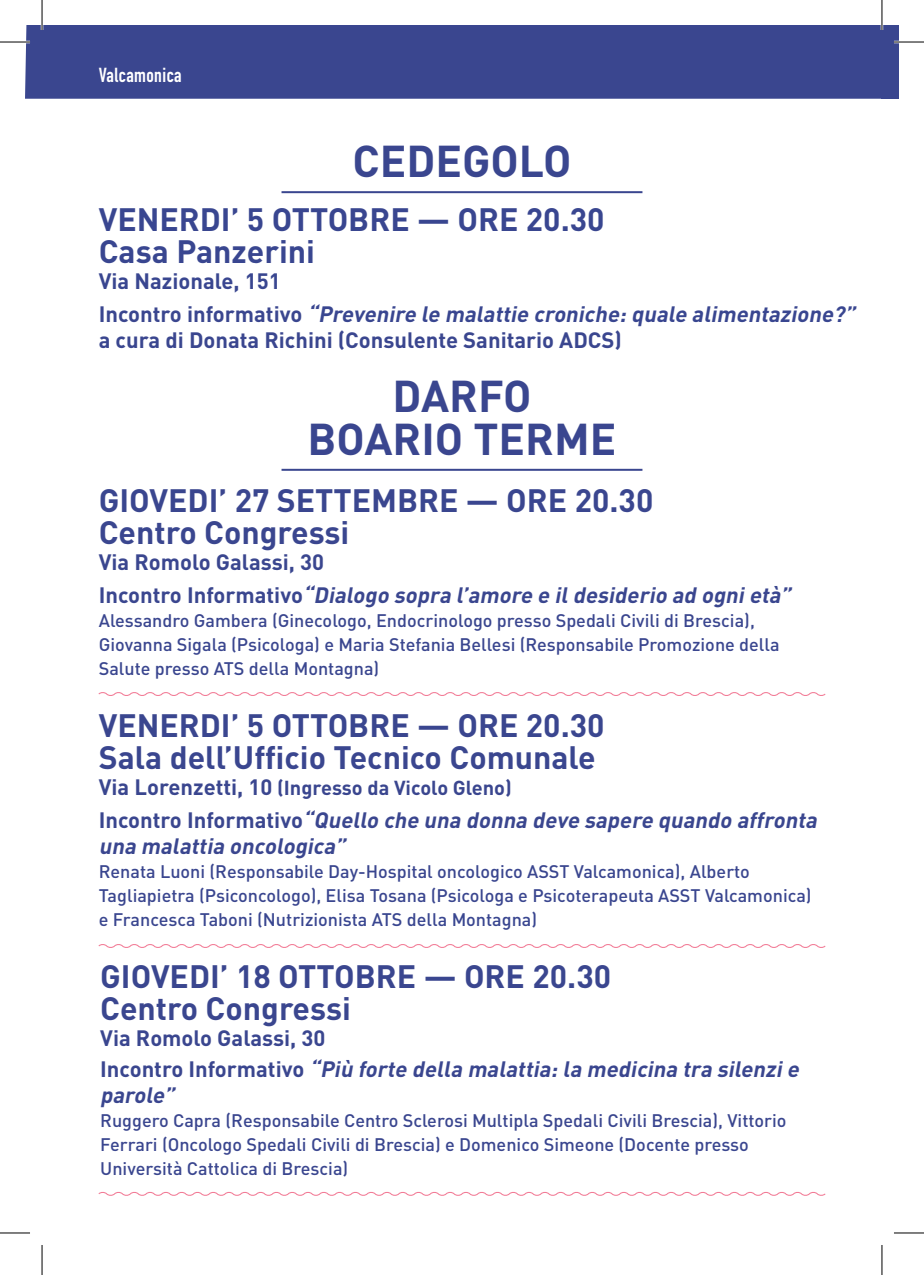
<style>
.page{position:relative;width:924px;height:1275px;background:#fff}
.page>*{position:absolute;margin:0;border:0;box-sizing:border-box;transform-origin:0 0}
.t1{font:700 44px "DIN";color:#3a468f}
.t2{font:700 32px/32px "DIN";color:#3a468f}
.t3{font:700 32px/32px "DIN";color:#394690}
.t4{font:italic 700 22px/32.8px "DIN";color:#3a468f}
.t5{font:italic 700 22px/32.8px "DIN";color:#394690}
.t6{font:700 22px "DIN";color:#3a468f}
.t7{font:700 20px "DIN";color:#3a468f}
.t8{font:700 20px "DIN Condensed";letter-spacing:.02em;color:#fff}
.t9{font:500 18px/24px "DIN";color:#3a468f}
.s1{font-style:normal}
.s2{font-style:normal;color:#3a468f}
.s3{font-size:22px}
.s4{color:#394690}
</style>
<div class="page">
<div style="left:25px;top:25px;width:856px;height:74px;background:#3a468f"></div>
<div style="left:881px;top:25px;width:17px;height:74px;background:#3a468f"></div>
<hr style="left:281px;top:191px;width:361px;height:2px;background:#3a468f">
<hr style="left:281px;top:469px;width:361px;height:2px;background:#3a468f">
<svg style="left:98px;top:944px;width:728px;height:4px"></svg>
<svg style="left:98px;top:692px;width:728px;height:4px"></svg>
<svg style="left:98px;top:1192px;width:728px;height:4px"></svg>
<hr style="left:0;top:41px;width:30px;height:2px;background:#fff">
<hr style="left:893px;top:41px;width:30px;height:2px;background:#fff">
<hr style="left:41px;top:0;width:2px;height:30px;background:#fff">
<hr style="left:880px;top:0;width:2px;height:30px;background:#fff">
<hr style="left:0;top:42px;width:30px;height:1px;background:#000">
<hr style="left:893px;top:42px;width:30px;height:1px;background:#000">
<hr style="left:0;top:1232px;width:30px;height:1px;background:#000">
<hr style="left:893px;top:1232px;width:30px;height:1px;background:#000">
<hr style="left:42px;top:0;width:1px;height:30px;background:#000">
<hr style="left:42px;top:1245px;width:1px;height:30px;background:#000">
<hr style="left:881px;top:0;width:1px;height:30px;background:#000">
<hr style="left:881px;top:1245px;width:1px;height:30px;background:#000">
<p class="t8" style="left:99px;top:61px;width:84px">Valcamonica</p>
<h1 class="t1" style="left:352px;top:133px;width:220px">CEDEGOLO</h1>
<h2 class="t3" style="left:99px;top:202px;width:507px">VENERDI’ 5 OTTOBRE — ORE 20.30<br>Casa Panzerini</h2>
<p class="t5" style="left:99px;top:264px;width:762px"><span class="s1">Via Nazionale, 151<br></span><span class="s2">I n c o n t ro i n f o r m a t i vo</span> “Prevenire le malattie croniche:quale alimentazione?”</p>
<p class="t6" style="left:99px;top:326px;width:524px">a cura di Donata Richini (Consulente Sanitario ADCS)</p>
<h1 class="t1" style="left:392px;top:367px;width:140px">DARFO</h1>
<h1 class="t1" style="left:307px;top:410px;width:310px">BOARIO TERME</h1>
<h2 class="t2" style="left:99px;top:483px;width:556px">GIOVEDI’ 27 SETTEMBRE — ORE 20.30<br>Centro Congressi</h2>
<p class="t4" style="left:99px;top:544px;width:698px"><span class="s1">Via Romolo Galassi, 30<br>I n c o n t ro I n f o r m a t i vo</span> “Dialogo sopra l’amore e ildesiderio ad ognietà”</p>
<p class="t9" style="left:99px;top:607px;width:682px">Alessandro Gambera (Ginecologo, Endocrinologo presso Spedali Civili di Brescia),<br>Giovanna Sigala (Psicologa) e Maria Stefania Bellesi (Responsabile Promozione della<br>Salute presso ATS della Montagna)</p>
<h2 class="t2" style="left:99px;top:708px;width:507px">VENERDI’ 5 OTTOBRE — ORE 20.30<br>Sala dell’Ufficio Tecnico Comunale</h2>
<p class="t7" style="left:99px;top:775px;width:414px"><span class="s3">Via Lorenzetti, 10</span> (Ingresso da Vicolo Gleno)</p>
<p class="t4" style="left:99px;top:806px;width:724px;line-height:26px"><span class="s1">I n c o n t ro I n f o r m a t i vo</span> “Quello che una donna deve sapere quando affronta una malattia oncologica”</p>
<p class="t9" style="left:99px;top:859px;width:714px">Renata Luoni (Responsabile Day-Hospital oncologico ASST Valcamonica), Alberto<br>Tagliapietra (Psiconcologo), Elisa Tosana (Psicologa e Psicoterapeuta ASST Valcamonica) e Francesca Tabon<span class="s4">i (Nutrizionista ATS della Montagna)</span></p>
<h2 class="t2" style="left:100px;top:959px;width:512px">GIOVEDI’ 18 OTTOBRE — ORE 20.30<br>Centro Congressi</h2>
<p class="t4" style="left:100px;top:1021px;width:704px;line-height:31.4px"><span class="s1">Via Romolo Galassi, 30<br>I n c o n t ro I n f o r m a t i vo</span> “Più forte della malattia:la medicina tra silenzie</p>
<p class="t4" style="left:100px;top:1078px;width:81px">parole”</p>
<p class="t9" style="left:100px;top:1108px;width:687px">Ruggero Capra (Responsabile Centro Sclerosi Multipla Spedali Civili Brescia), Vittorio<br>Ferrari (Oncologo Spedali Civili di Brescia) e Domenico Simeone (Docente presso<br>Università Cattolica di Brescia)</p>
</div>
